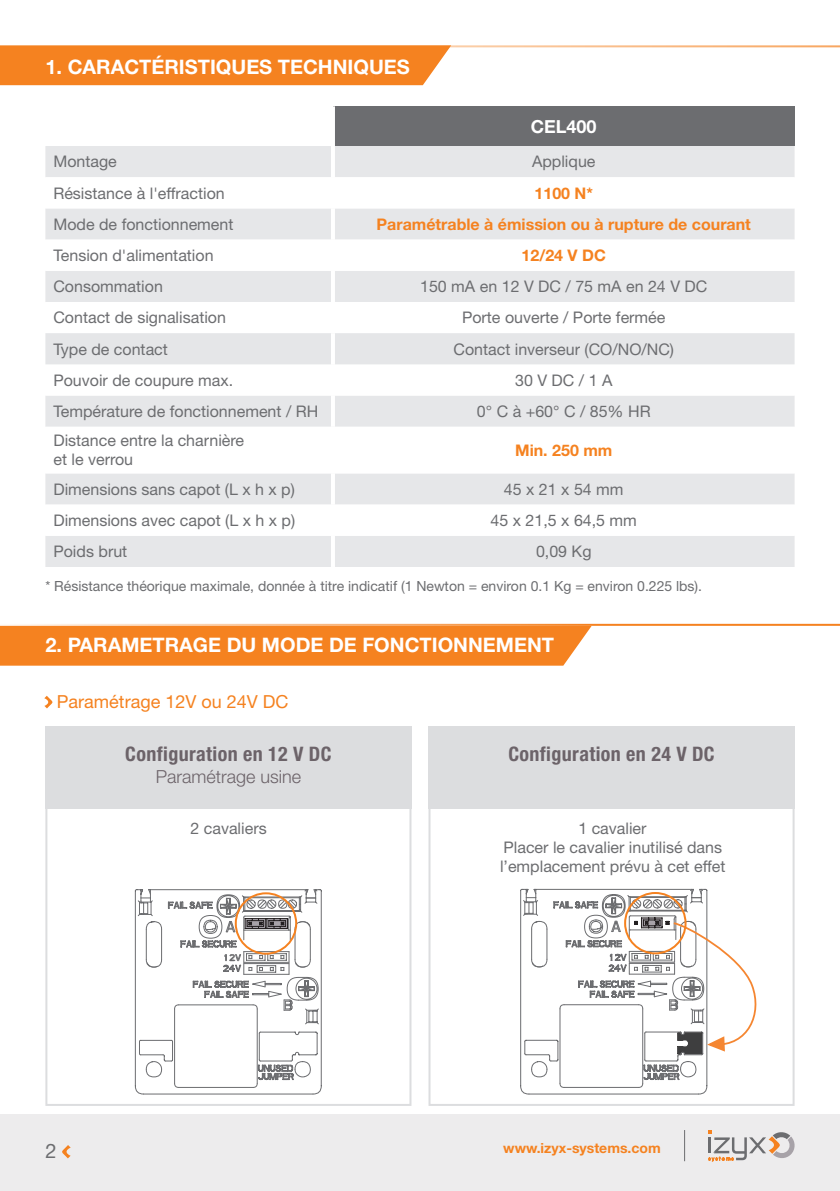
<style>
.page{position:relative;width:840px;height:1191px;background:#fff}
.page>*{position:absolute;margin:0;border:0;box-sizing:border-box;transform-origin:0 0}
.Sous-titre-fiche{font:700 20px "Helvetica Neue LT Std";color:#fff}
.t1{font:700 condensed 20px "Helvetica Neue LT Std";letter-spacing:.02em;color:#6c6369}
.t2{font:20px "Helvetica Neue LT Std";color:#6c6d70}
.tableau-tete-ligne{font:18px "Helvetica Neue LT Std";color:#f58220}
.t3{font:300 18px "Helvetica Neue LT Std";color:#6c6369}
.tableau_titre{font:700 18px "Helvetica Neue LT Std";color:#fff}
.tableau-tete-ligne-2{font:16px/19.2px "Helvetica Neue LT Std";color:#6c6d70}
.tableau_centre{font:16px "Helvetica Neue LT Std";color:#6c6d70}
.tableau_centre-2{font:700 16px "Helvetica Neue LT Std";color:#f58220}
.t4{font:14px "Helvetica Neue LT Std";color:#6c6d70}
.t5{font:700 14px "Helvetica Neue LT Std";color:#f58220}
</style>
<div class="page">
<div style="left:45px;top:804px;width:366px;height:302px;border:2px solid #dcdddf"></div>
<div style="left:0;top:1114px;width:839px;height:77px;background:#edeced"></div>
<div style="left:0;top:47px;width:451px;height:38px;background:#f58220"></div>
<svg style="left:708px;top:1130px;width:87px;height:31px"></svg>
<hr style="left:683px;top:1130px;width:1px;height:31px;background:#6c6d70">
<svg style="left:62px;top:1145px;width:9px;height:13px"></svg>
<hr style="left:0;top:45px;width:839px;height:2px;background:#f58220">
<div style="left:333px;top:106px;width:461px;height:40px;background:#6c6d70"></div>
<div style="left:45px;top:146px;width:749px;height:421px;background:#e6e7e9"></div>
<svg style="left:45px;top:177px;width:749px;height:359px"></svg>
<div style="left:45px;top:333px;width:749px;height:31px;background:#e5e6e8"></div>
<hr style="left:331px;top:106px;width:4px;height:40px;background:#fff">
<hr style="left:331px;top:146px;width:4px;height:31px;background:#fff">
<hr style="left:331px;top:177px;width:4px;height:31px;background:#fff">
<hr style="left:331px;top:208px;width:4px;height:32px;background:#fff">
<hr style="left:331px;top:240px;width:4px;height:31px;background:#fff">
<hr style="left:331px;top:271px;width:4px;height:31px;background:#fff">
<hr style="left:331px;top:302px;width:4px;height:31px;background:#fff">
<hr style="left:331px;top:333px;width:4px;height:31px;background:#fff">
<hr style="left:331px;top:364px;width:4px;height:31px;background:#fff">
<hr style="left:331px;top:395px;width:4px;height:32px;background:#fff">
<hr style="left:331px;top:427px;width:4px;height:46px;background:#fff">
<hr style="left:331px;top:473px;width:4px;height:31px;background:#fff">
<hr style="left:331px;top:504px;width:4px;height:32px;background:#fff">
<hr style="left:331px;top:536px;width:4px;height:31px;background:#fff">
<svg style="left:44px;top:695px;width:8px;height:13px"></svg>
<div style="left:0;top:626px;width:591px;height:39px;background:#f58220"></div>
<hr style="left:0;top:624px;width:839px;height:2px;background:#f58220">
<svg style="left:134px;top:889px;width:188px;height:205px"></svg>
<svg style="left:520px;top:888px;width:237px;height:206px"></svg>
<div style="left:45px;top:726px;width:366px;height:82px;background:#dcdddf"></div>
<div style="left:428px;top:804px;width:366px;height:302px;border:2px solid #dcdddf"></div>
<div style="left:428px;top:726px;width:366px;height:82px;background:#dcdddf"></div>
<p class="Sous-titre-fiche" style="left:45px;top:54px;width:366px">1. CARACTÉRISTIQUES TECHNIQUES</p>
<p class="tableau_titre" style="left:530px;top:115px;width:67px">CEL400</p>
<p class="tableau-tete-ligne-2" style="left:53px;top:152px;width:65px">Montage</p>
<p class="tableau_centre" style="left:531px;top:152px;width:65px">Applique</p>
<p class="tableau-tete-ligne-2" style="left:53px;top:183px;width:173px">Résistance à l'effraction</p>
<p class="tableau_centre-2" style="left:534px;top:183px;width:60px">1100 N*</p>
<p class="tableau-tete-ligne-2" style="left:53px;top:214px;width:181px">Mode de fonctionnement</p>
<p class="tableau_centre-2" style="left:376px;top:214px;width:375px">Paramétrable à émission ou à rupture de courant</p>
<p class="tableau-tete-ligne-2" style="left:53px;top:245px;width:162px">Tension d'alimentation</p>
<p class="tableau_centre-2" style="left:521px;top:245px;width:86px">12/24 V DC</p>
<p class="tableau-tete-ligne-2" style="left:53px;top:277px;width:111px">Consommation</p>
<p class="tableau_centre" style="left:420px;top:277px;width:288px">150 mA en 12 V DC / 75 mA en 24 V DC</p>
<p class="tableau-tete-ligne-2" style="left:53px;top:308px;width:174px">Contact de signalisation</p>
<p class="tableau_centre" style="left:462px;top:308px;width:205px">Porte ouverte / Porte fermée</p>
<p class="tableau_centre" style="left:53px;top:339px;width:116px">Type de contact</p>
<p class="tableau_centre" style="left:453px;top:339px;width:222px">Contact inverseur (CO/NO/NC)</p>
<p class="tableau_centre" style="left:53px;top:370px;width:181px">Pouvoir de coupure max.</p>
<p class="tableau_centre" style="left:515px;top:370px;width:99px">30 V DC / 1 A</p>
<p class="tableau-tete-ligne-2" style="left:53px;top:401px;width:266px">Température de fonctionnement / RH</p>
<p class="tableau_centre" style="left:476px;top:402px;width:175px">0° C à +60° C / 85% HR</p>
<p class="tableau-tete-ligne-2" style="left:53px;top:431px;width:192px">Distance entre la charnière et le verrou</p>
<p class="tableau_centre-2" style="left:515px;top:440px;width:99px">Min. 250 mm</p>
<p class="tableau-tete-ligne-2" style="left:53px;top:479px;width:243px">Dimensions sans capot (L x h x p)</p>
<p class="tableau_centre" style="left:503px;top:479px;width:121px">45 x 21 x 54 mm</p>
<p class="tableau-tete-ligne-2" style="left:53px;top:510px;width:243px">Dimensions avec capot (L x h x p)</p>
<p class="tableau_centre" style="left:490px;top:510px;width:148px">45 x 21,5 x 64,5 mm</p>
<p class="tableau-tete-ligne-2" style="left:53px;top:541px;width:75px">Poids brut</p>
<p class="tableau_centre" style="left:535px;top:542px;width:57px">0,09 Kg</p>
<p class="t4" style="left:45px;top:578px;width:658px">* Résistance théorique maximale, donnée à titre indicatif (1 Newton = environ 0.1 Kg = environ 0.225 lbs).</p>
<p class="Sous-titre-fiche" style="left:45px;top:633px;width:510px">2. PARAMETRAGE DU MODE DE FONCTIONNEMENT</p>
<p class="tableau-tete-ligne" style="left:57px;top:691px;width:233px">Paramétrage 12V ou 24V DC</p>
<p class="t1" style="left:125px;top:742px;width:208px">Configuration en 12 V DC</p>
<p class="t1" style="left:508px;top:742px;width:208px">Configuration en 24 V DC</p>
<p class="t3" style="left:156px;top:765px;width:147px">Paramétrage usine</p>
<p class="tableau-tete-ligne-2" style="left:190px;top:818px;width:78px">2 cavaliers</p>
<p class="tableau-tete-ligne-2" style="left:499px;top:818px;width:227px;text-align:center">1 cavalier<br>Placer le cavalier inutilisé dans l’emplacement prévu à cet effet</p>
<p class="t2" style="left:45px;top:1139px;width:13px">2</p>
<p class="t5" style="left:503px;top:1139px;width:159px">www.izyx-systems.com</p>
</div>
